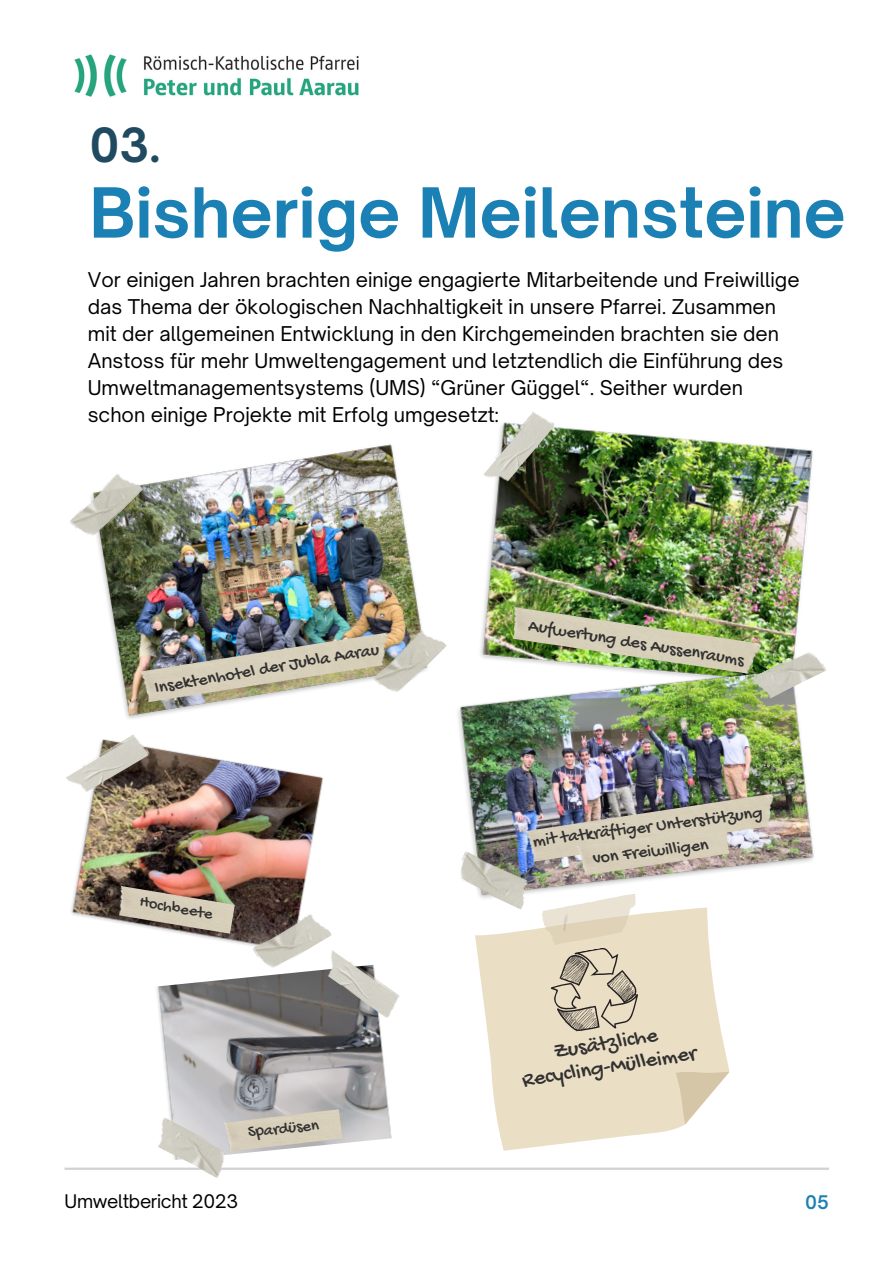
<style>
.page{position:relative;width:894px;height:1264px;background:#fff}
.page>*{position:absolute;margin:0;border:0;box-sizing:border-box;transform-origin:0 0}
.t1{font:700 66px "Open Sauce One";color:#1b81b5}
.t2{font:700 45px "Open Sauce One";color:#204a60}
.t3{font:22.2px/23.7px "Gochi Hand";color:#323131;text-align:center}
.t4{font:19.5px/27px "Open Sauce One";color:#000}
.t5{font:18px/24.8px "Gochi Hand";color:#323131;text-align:center}
.t6{font:18px "Open Sauce One";letter-spacing:-.02em;color:#000}
.t7{font:600 18px "Open Sauce One";color:#1b81b5}
.t8{font:16.65px "Gochi Hand";color:#323131}
</style>
<div class="page">
<hr style="left:65px;top:1167px;width:763px;height:2px;background:#d1d1d1">
<img style="left:480px;top:427px;width:333px;height:234px">
<img style="left:74px;top:54px;width:285px;height:43px">
<img style="left:458px;top:675px;width:356px;height:218px">
<img style="left:98px;top:444px;width:323px;height:275px">
<img style="left:140px;top:632px;width:254px;height:70px">
<img style="left:69px;top:468px;width:74px;height:74px">
<img style="left:373px;top:625px;width:74px;height:74px">
<img style="left:751px;top:646px;width:75px;height:55px">
<img style="left:509px;top:607px;width:254px;height:68px">
<img style="left:481px;top:411px;width:74px;height:78px">
<img style="left:458px;top:850px;width:75px;height:53px">
<img style="left:525px;top:793px;width:254px;height:69px">
<img style="left:576px;top:823px;width:153px;height:52px">
<img style="left:71px;top:747px;width:253px;height:199px">
<img style="left:252px;top:909px;width:80px;height:55px">
<img style="left:66px;top:734px;width:84px;height:63px">
<img style="left:116px;top:885px;width:119px;height:48px">
<svg style="left:475px;top:903px;width:253px;height:248px;fill:#eadec5"></svg>
<svg style="left:675px;top:1064px;width:55px;height:60px"></svg>
<svg style="left:540px;top:894px;width:102px;height:143px"></svg>
<img style="left:156px;top:964px;width:236px;height:191px">
<img style="left:151px;top:1117px;width:80px;height:61px">
<img style="left:318px;top:948px;width:82px;height:70px">
<img style="left:223px;top:1109px;width:119px;height:42px">
<h3 class="t2" style="left:89px;top:117px;width:72px">03.</h3>
<p class="t1" style="left:89px;top:172px;width:757px">Bisherige Meilensteine</p>
<h4 class="t4" style="left:88px;top:266px;width:713px">Vor einigen Jahren brachten einige engagierte Mitarbeitende und Freiwillige das Thema der ökologischen Nachhaltigkeit in unsere Pfarrei. Zusammen mit der allgemeinen Entwicklung in den Kirchgemeinden brachten sie den Anstoss für mehr Umweltengagement und letztendlich die Einführung des Umweltmanagementsystems (UMS) “Grüner Güggel“. Seither wurden schon einige Projekte mit Erfolg umgesetzt:</h4>
<p class="t5" style="left:153px;top:677px;width:229px;rotate:-10deg">Insektenhotel der Jubla Aarau</p>
<p class="t8" style="left:141px;top:892px;width:76px;rotate:10deg">Hochbeete</p>
<p class="t8" style="left:247px;top:1123px;width:73px;rotate:-6deg">Spardüsen</p>
<p class="t5" style="left:530px;top:614px;width:219px;rotate:9deg">Aufwertung des Aussenraums</p>
<p class="t5" style="left:531px;top:829px;width:232px;rotate:-7deg">mit tatkräftiger Unterstützung von Freiwilligen</p>
<p class="t3" style="left:517px;top:1046px;width:178px;rotate:-9deg">Zusätzliche<br>Recycling-Mülleimer</p>
<p class="t6" style="left:65px;top:1190px;width:175px">Umweltbericht 2023</p>
<p class="t7" style="left:805px;top:1190px;width:25px">05</p>
</div>
